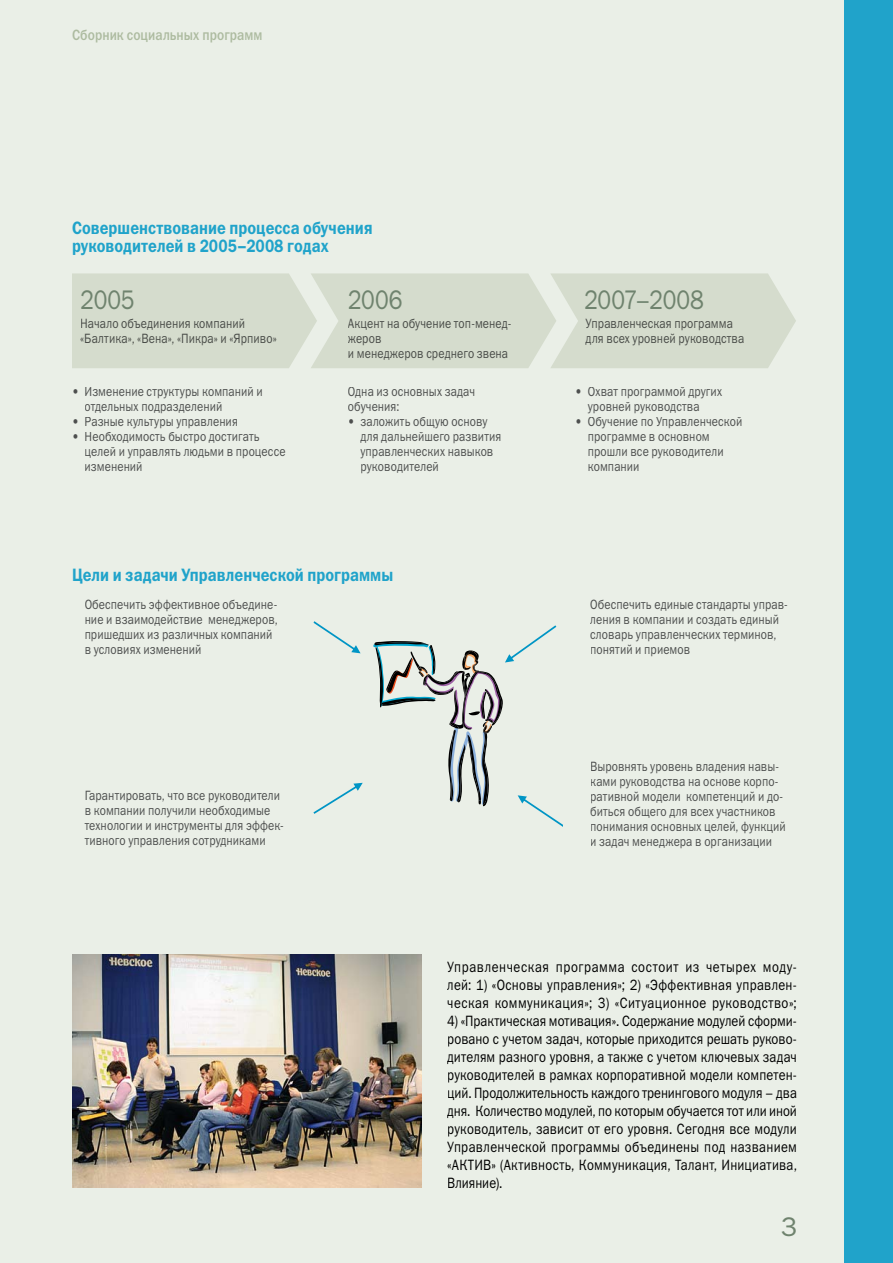
<style>
.page{position:relative;width:893px;height:1263px;background:#eaefe7}
.page>*{position:absolute;margin:0;border:0;box-sizing:border-box;transform-origin:0 0}
.t1{font:27px "Franklin Gothic Book C";letter-spacing:-.005em;color:#6f836e;scale:.85 1}
.t2{font:27px "Franklin Gothic Book C";letter-spacing:-.005em;color:#6f836e}
.t3{font:18px/18px "Franklin Gothic Demi C";letter-spacing:.005em;color:#20a3ca;scale:.85 1}
.t4{font:15px/18px "Franklin Gothic Book C";letter-spacing:.025em;color:#000;text-align:justify;scale:.85 1}
.t5{font:15px "Franklin Gothic Medium C";letter-spacing:.005em;color:#adbba0;scale:.85 1}
.t6{font:13.5px/15px "Franklin Gothic Book C";letter-spacing:.01em;color:#4d4f4e;scale:.85 1}
.t7{font:13.5px/15px "Franklin Gothic Book C";letter-spacing:.01em;color:#494c48;scale:.85 1}
</style>
<div class="page">
<div style="left:845px;top:0;width:48px;height:1263px;background:#20a3ca"></div>
<svg style="left:72px;top:273px;width:724px;height:95px;background:#d7ddcf"></svg>
<div style="left:81px;top:318px;width:164px;height:12px;background:#d5dccd"></div>
<div style="left:81px;top:334px;width:195px;height:11px;background:#d5dccd"></div>
<div style="left:348px;top:318px;width:163px;height:12px;background:#d5dccd"></div>
<div style="left:348px;top:336px;width:34px;height:9px;background:#d5dccd"></div>
<div style="left:349px;top:351px;width:159px;height:9px;background:#d5dccd"></div>
<div style="left:586px;top:319px;width:147px;height:11px;background:#d5dccd"></div>
<div style="left:586px;top:334px;width:158px;height:11px;background:#d5dccd"></div>
<svg style="left:313px;top:783px;width:50px;height:31px"></svg>
<svg style="left:373px;top:625px;width:189px;height:201px"></svg>
<svg style="left:313px;top:621px;width:48px;height:32px"></svg>
<img style="left:72px;top:954px;width:350px;height:233px">
<p class="t5" style="left:72px;top:26px;width:226px">Сборник социальных программ</p>
<h2 class="t3" style="left:72px;top:218px;width:355px">Совершенствование процесса обучения руководителей в 2005–2008 годах</h2>
<h1 class="t1" style="left:80px;top:285px;width:66px">2005</h1>
<h1 class="t1" style="left:348px;top:285px;width:66px">2006</h1>
<h1 class="t1" style="left:584px;top:285px;width:142px">2007–2008</h1>
<p class="t7" style="left:80px;top:316px;width:233px">Начало объединения компаний «Балтика», «Вена», «Пикра» и «Ярпиво»</p>
<p class="t6" style="left:85px;top:384px;width:211px;text-indent:-13px">• Изменение структуры компаний и отдельных подразделений</p>
<p class="t6" style="left:72px;top:414px;width:197px">• Разные культуры управления</p>
<p class="t6" style="left:85px;top:429px;width:238px;text-indent:-13px">• Необходимость быстро достигать целей и управлять людьми в процессе изменений</p>
<p class="t7" style="left:348px;top:316px;width:194px">Акцент на обучение топ-менед&shy;жеров<br>и менеджеров среднего звена</p>
<p class="t7" style="left:586px;top:316px;width:188px">Управленческая программа для всех уровней руководства</p>
<p class="t6" style="left:348px;top:384px;width:151px">Одна из основных задач обучения:</p>
<p class="t6" style="left:360px;top:414px;width:167px;text-indent:-13px">• заложить общую основу для дальнейшего развития управленческих навыков руководителей</p>
<p class="t6" style="left:588px;top:384px;width:159px;text-indent:-13px">• Охват программой других уровней руководства</p>
<p class="t6" style="left:588px;top:414px;width:183px;text-indent:-13px">• Обучение по Управленческой программе в основном прошли все руководители компании</p>
<h2 class="t3" style="left:72px;top:565px;width:380px">Цели и задачи Управленческой программы</h2>
<p class="t6" style="left:85px;top:597px;width:229px">Обеспечить эффективное объедине&shy;ние и взаимодействие менеджеров, пришедших из различных компаний в условиях изменений</p>
<p class="t6" style="left:590px;top:597px;width:234px">Обеспечить единые стандарты управ&shy;ления в компании и создать единый словарь управленческих терминов, понятий и приемов</p>
<p class="t6" style="left:85px;top:787px;width:236px">Гарантировать, что все руководители в компании получили необходимые технологии и инструменты для эффек&shy;тивного управления сотрудниками</p>
<p class="t6" style="left:590px;top:759px;width:232px">Выровнять уровень владения навы&shy;ками руководства на основе корпо&shy;ративной модели компетенций и до&shy;биться общего для всех участников понимания основных целей, функций и задач менеджера в организации</p>
<p class="t4" style="left:447px;top:958px;width:413px">Управленческая программа состоит из четырех моду&shy;лей: 1) «Основы управления»; 2) «Эффективная управлен&shy;ческая коммуникация»; 3) «Ситуационное руководство»;</p>
<p class="t4" style="left:447px;top:1012px;width:413px">4) «Практическая мотивация». Содержание модулей сформи&shy;ровано с учетом задач, которые приходится решать руково&shy;дителям разного уровня, а также с учетом ключевых задач руководителей в рамках корпоративной модели компетен&shy;ций. Продолжительность каждого тренингового модуля – два дня. Количество модулей, по которым обучается тот или иной руководитель, зависит от его уровня. Сегодня все модули Управленческой программы объединены под названием «АКТИВ» (Активность, Коммуникация, Талант, Инициатива, Влияние).</p>
<h1 class="t2" style="left:781px;top:1211px;width:18px">3</h1>
</div>
